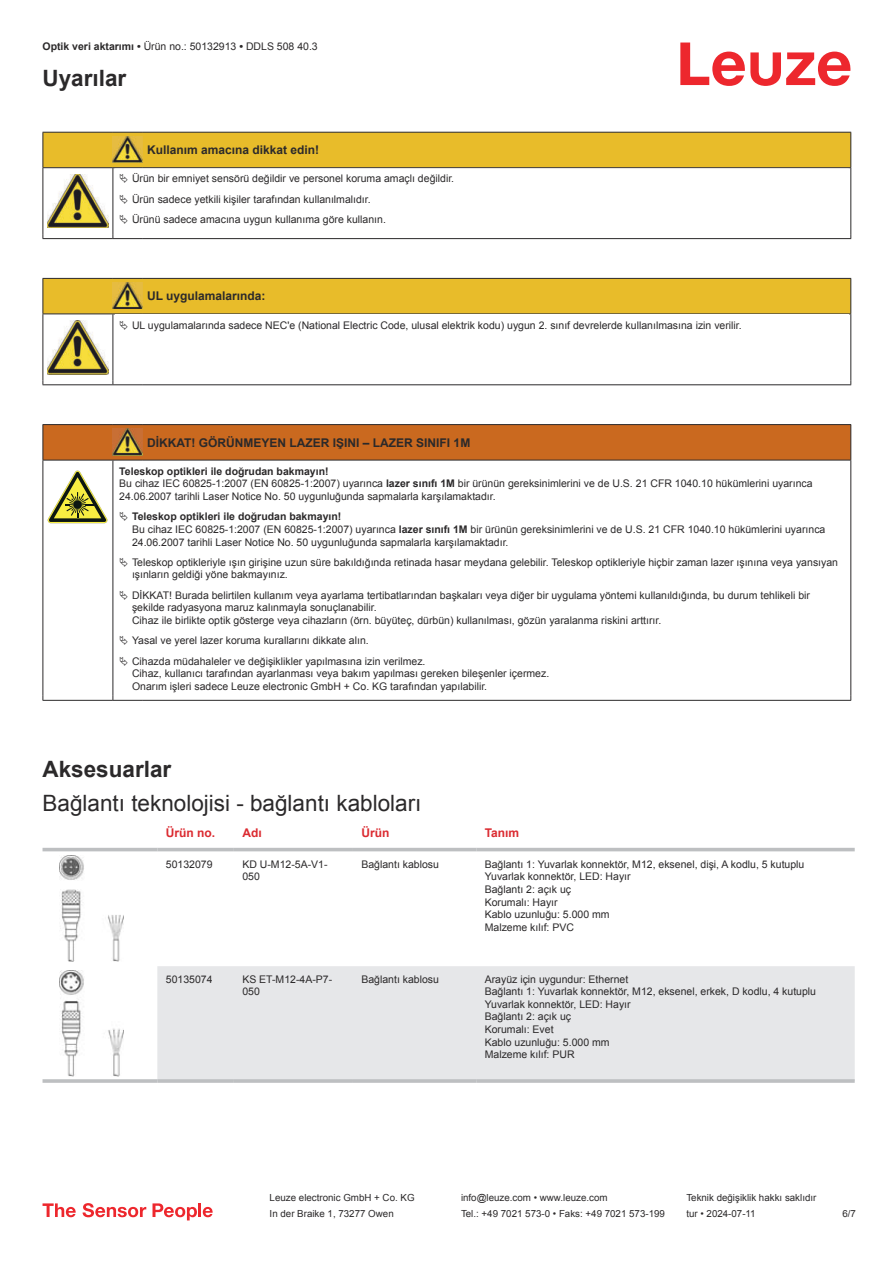
<style>
.page{position:relative;width:893px;height:1263px;background:#fff}
.page>*{position:absolute;margin:0;border:0;box-sizing:border-box;transform-origin:0 0}
.t1{font:22.5px "Arial";color:#2b292a}
.t2{font:700 22.5px "Arial";color:#2b292a}
.t3{font:700 12px "Arial";color:#2b292a}
.t4{font:700 12px "Arial";color:#db2a30}
.t5{font:10.5px/12.6px "Arial";color:#2b292a}
.t6{font:9.75px "Arial";color:#2b292a}
.s1{font-weight:700}
</style>
<div class="page">
<svg style="left:680px;top:43px;width:170px;height:43px"></svg>
<svg style="left:43px;top:847px;width:812px;height:9px"></svg>
<div style="left:157px;top:966px;width:698px;height:113px;background:#e6e7e9"></div>
<hr style="left:43px;top:848px;width:114px;height:3px;background:#bdbfc1">
<hr style="left:157px;top:848px;width:77px;height:3px;background:#bdbfc1">
<hr style="left:234px;top:848px;width:119px;height:3px;background:#bdbfc1">
<hr style="left:353px;top:848px;width:123px;height:3px;background:#bdbfc1">
<hr style="left:476px;top:848px;width:379px;height:3px;background:#bdbfc1">
<hr style="left:43px;top:1079px;width:114px;height:4px;background:#bdbfc1">
<hr style="left:157px;top:1079px;width:77px;height:4px;background:#c6c8ca">
<hr style="left:234px;top:1079px;width:119px;height:4px;background:#bdbfc1">
<hr style="left:353px;top:1079px;width:123px;height:4px;background:#bdbfc1">
<hr style="left:476px;top:1079px;width:379px;height:4px;background:#c6c8ca">
<img style="left:59px;top:856px;width:65px;height:106px">
<img style="left:59px;top:970px;width:65px;height:107px">
<svg style="left:43px;top:1203px;width:33px;height:14px"></svg>
<svg style="left:83px;top:1203px;width:63px;height:14px"></svg>
<svg style="left:153px;top:1203px;width:44px;height:17px"></svg>
<hr style="left:198px;top:1203px;width:3px;height:14px;background:#ed272d">
<svg style="left:203px;top:1207px;width:10px;height:10px"></svg>
<hr style="left:43px;top:238px;width:70px;height:1px;background:#2b292a">
<hr style="left:113px;top:238px;width:30px;height:1px;background:#2b292a">
<hr style="left:143px;top:238px;width:708px;height:1px;background:#2b292a">
<div style="left:44px;top:279px;width:806px;height:34px;background:#e8bc2a"></div>
<hr style="left:43px;top:278px;width:70px;height:1px;background:#2b292a">
<hr style="left:43px;top:279px;width:1px;height:34px;background:#2b292a">
<hr style="left:43px;top:313px;width:70px;height:1px;background:#2b292a">
<hr style="left:113px;top:278px;width:30px;height:1px;background:#2b292a">
<hr style="left:113px;top:313px;width:30px;height:1px;background:#2b292a">
<hr style="left:143px;top:278px;width:708px;height:1px;background:#2b292a">
<hr style="left:850px;top:279px;width:1px;height:34px;background:#2b292a">
<hr style="left:143px;top:313px;width:708px;height:1px;background:#2b292a">
<hr style="left:43px;top:314px;width:1px;height:66px;background:#2b292a">
<hr style="left:113px;top:314px;width:1px;height:66px;background:#2b292a">
<hr style="left:850px;top:314px;width:1px;height:66px;background:#2b292a">
<hr style="left:43px;top:384px;width:70px;height:1px;background:#2b292a">
<hr style="left:113px;top:384px;width:30px;height:1px;background:#2b292a">
<hr style="left:143px;top:384px;width:708px;height:1px;background:#2b292a">
<img style="left:113px;top:283px;width:30px;height:26px">
<img style="left:47px;top:320px;width:61px;height:54px">
<div style="left:44px;top:425px;width:806px;height:35px;background:#ca691f"></div>
<svg style="left:44px;top:461px;width:806px;height:239px"></svg>
<hr style="left:43px;top:424px;width:70px;height:1px;background:#2b292a">
<hr style="left:43px;top:425px;width:1px;height:35px;background:#2b292a">
<hr style="left:43px;top:460px;width:70px;height:1px;background:#2b292a">
<hr style="left:113px;top:424px;width:30px;height:1px;background:#2b292a">
<hr style="left:113px;top:460px;width:30px;height:1px;background:#2b292a">
<hr style="left:143px;top:424px;width:708px;height:1px;background:#2b292a">
<hr style="left:850px;top:425px;width:1px;height:35px;background:#2b292a">
<hr style="left:143px;top:460px;width:708px;height:1px;background:#2b292a">
<hr style="left:43px;top:460px;width:1px;height:236px;background:#2b292a">
<hr style="left:113px;top:460px;width:1px;height:236px;background:#2b292a">
<hr style="left:850px;top:460px;width:1px;height:236px;background:#2b292a">
<hr style="left:43px;top:700px;width:70px;height:1px;background:#2b292a">
<hr style="left:113px;top:700px;width:30px;height:1px;background:#2b292a">
<hr style="left:143px;top:700px;width:708px;height:1px;background:#2b292a">
<img style="left:113px;top:429px;width:30px;height:26px">
<svg style="left:47px;top:471px;width:60px;height:52px"></svg>
<svg style="left:115px;top:461px;width:734px;height:235px"></svg>
<svg style="left:43px;top:132px;width:808px;height:106px"></svg>
<svg style="left:120px;top:512px;width:8px;height:9px"></svg>
<svg style="left:120px;top:557px;width:8px;height:10px"></svg>
<svg style="left:120px;top:590px;width:8px;height:10px"></svg>
<svg style="left:120px;top:636px;width:8px;height:9px"></svg>
<svg style="left:120px;top:656px;width:8px;height:9px"></svg>
<p class="t5" style="left:43px;top:41px;width:277px"><span class="s1">Optik veri aktarımı •</span> Ürün no.: 50132913 <span class="s1">•</span> DDLS 508 40.3</p>
<h1 class="t2" style="left:43px;top:63px;width:85px">Uyarılar</h1>
<p class="t3" style="left:147px;top:141px;width:174px">Kullanım amacına dikkat edin!</p>
<p class="t5" style="left:132px;top:169px;width:324px;line-height:20.2px">Ürün bir emniyet sensörü değildir ve personel koruma amaçlı değildir.<br>Ürün sadece yetkili kişiler tarafından kullanılmalıdır.<br>Ürünü sadece amacına uygun kullanıma göre kullanın.</p>
<p class="t3" style="left:147px;top:288px;width:120px">UL uygulamalarında:</p>
<p class="t5" style="left:132px;top:319px;width:611px">UL uygulamalarında sadece NEC'e (National Electric Code, ulusal elektrik kodu) uygun 2. sınıf devrelerde kullanılmasına izin verilir.</p>
<p class="t3" style="left:147px;top:434px;width:325px">DİKKAT! GÖRÜNMEYEN LAZER IŞINI – LAZER SINIFI 1M</p>
<p class="t5" style="left:119px;top:465px;width:695px"><span class="s1">Teleskop optikleri ile doğrudan bakmayın!<br></span>Bu cihaz IEC 60825-1:2007 (EN 60825-1:2007) uyarınca <span class="s1">lazer sınıfı 1M</span> bir ürünün gereksinimlerini ve de U.S. 21 CFR 1040.10 hükümlerini uyarınca<br>24.06.2007 tarihli Laser Notice No. 50 uygunluğunda sapmalarla karşılamaktadır.</p>
<p class="t5" style="left:132px;top:510px;width:695px"><span class="s1">Teleskop optikleri ile doğrudan bakmayın!<br></span>Bu cihaz IEC 60825-1:2007 (EN 60825-1:2007) uyarınca <span class="s1">lazer sınıfı 1M</span> bir ürünün gereksinimlerini ve de U.S. 21 CFR 1040.10 hükümlerini uyarınca<br>24.06.2007 tarihli Laser Notice No. 50 uygunluğunda sapmalarla karşılamaktadır.</p>
<p class="t5" style="left:132px;top:556px;width:707px">Teleskop optikleriyle ışın girişine uzun süre bakıldığında retinada hasar meydana gelebilir. Teleskop optikleriyle hiçbir zaman lazer ışınına veya yansıyan ışınların geldiği yöne bakmayınız.</p>
<p class="t5" style="left:132px;top:589px;width:679px">DİKKAT! Burada belirtilen kullanım veya ayarlama tertibatlarından başkaları veya diğer bir uygulama yöntemi kullanıldığında, bu durum tehlikeli bir şekilde radyasyona maruz kalınmayla sonuçlanabilir.<br>Cihaz ile birlikte optik gösterge veya cihazların (örn. büyüteç, dürbün) kullanılması, gözün yaralanma riskini arttırır.</p>
<p class="t5" style="left:132px;top:630px;width:295px;line-height:20.2px">Yasal ve yerel lazer koruma kurallarını dikkate alın.<br>Cihazda müdahaleler ve değişiklikler yapılmasına izin verilmez.</p>
<p class="t5" style="left:132px;top:667px;width:419px">Cihaz, kullanıcı tarafından ayarlanması veya bakım yapılması gereken bileşenler içermez.<br>Onarım işleri sadece Leuze electronic GmbH + Co. KG tarafından yapılabilir.</p>
<h1 class="t2" style="left:43px;top:753px;width:130px">Aksesuarlar</h1>
<h1 class="t1" style="left:43px;top:787px;width:380px">Bağlantı teknolojisi - bağlantı kabloları</h1>
<p class="t4" style="left:166px;top:828px;width:51px">Ürün no.</p>
<p class="t4" style="left:242px;top:824px;width:21px">Adı</p>
<p class="t4" style="left:361px;top:828px;width:29px">Ürün</p>
<p class="t4" style="left:485px;top:824px;width:36px">Tanım</p>
<p class="t5" style="left:166px;top:859px;width:48px">50132079</p>
<p class="t5" style="left:242px;top:858px;width:87px">KD U-M12-5A-V1-<br>050</p>
<p class="t5" style="left:361px;top:858px;width:79px">Bağlantı kablosu</p>
<p class="t5" style="left:485px;top:858px;width:321px">Bağlantı 1: Yuvarlak konnektör, M12, eksenel, dişi, A kodlu, 5 kutuplu<br>Yuvarlak konnektör, LED: Hayır<br>Bağlantı 2: açık uç<br>Korumalı: Hayır<br>Kablo uzunluğu: 5.000 mm<br>Malzeme kılıf: PVC</p>
<p class="t5" style="left:166px;top:973px;width:48px">50135074</p>
<p class="t5" style="left:242px;top:972px;width:91px">KS ET-M12-4A-P7-<br>050</p>
<p class="t5" style="left:361px;top:972px;width:79px">Bağlantı kablosu</p>
<p class="t5" style="left:485px;top:972px;width:333px">Arayüz için uygundur: Ethernet<br>Bağlantı 1: Yuvarlak konnektör, M12, eksenel, erkek, D kodlu, 4 kutuplu<br>Yuvarlak konnektör, LED: Hayır<br>Bağlantı 2: açık uç<br>Korumalı: Evet<br>Kablo uzunluğu: 5.000 mm<br>Malzeme kılıf: PUR</p>
<p class="t6" style="left:270px;top:1191px;width:146px">Leuze electronic GmbH + Co. KG</p>
<p class="t6" style="left:461px;top:1191px;width:148px">info@leuze.com • www.leuze.com</p>
<p class="t6" style="left:686px;top:1191px;width:132px">Teknik değişiklik hakkı saklıdır</p>
<p class="t6" style="left:270px;top:1207px;width:126px">In der Braike 1, 73277 Owen</p>
<p class="t6" style="left:461px;top:1207px;width:205px">Tel.: +49 7021 573-0 • Faks: +49 7021 573-199</p>
<p class="t6" style="left:686px;top:1207px;width:71px">tur • 2024-07-11</p>
<p class="t6" style="left:842px;top:1207px;width:15px">6 /7</p>
</div>
